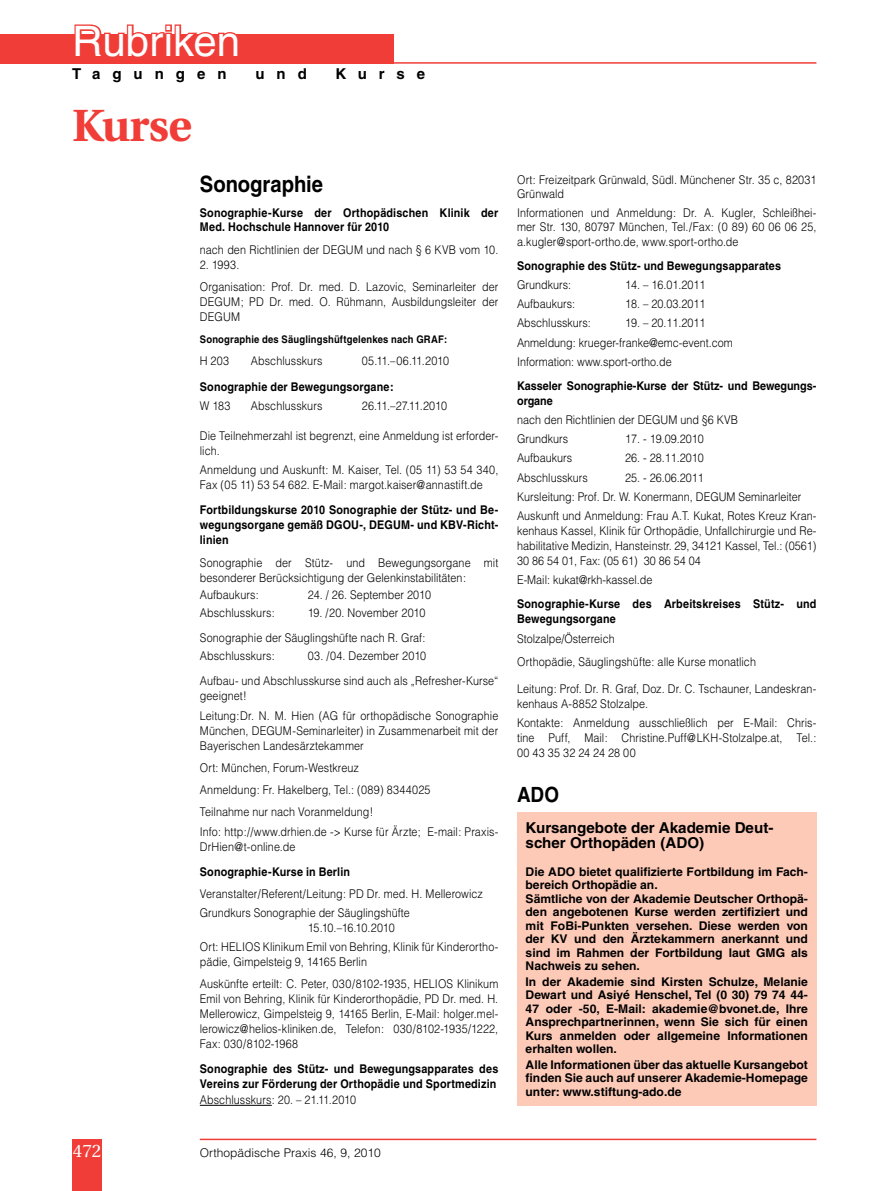
<style>
.page{position:relative;width:893px;height:1191px;background:#fff}
.page>*{position:absolute;margin:0;border:0;box-sizing:border-box;transform-origin:0 0}
.t1{font:700 45px "Utopia";letter-spacing:-.01em;color:#f13d37}
.t2{font:42px "Helvetica";color:#fff}
.t3{font:700 22.5px "Helvetica";color:#000;scale:.9 1}
.t4{font:700 21px "Helvetica";color:#000;scale:.9 1}
.t5{font:18px "Utopia";color:#fff}
.t6{font:700 15px/14.4px "Helvetica";color:#000}
.t7{font:700 15px "Helvetica";letter-spacing:.8em;color:#000}
.t8{font:300 12px/15px "Helvetica";letter-spacing:.005em;color:#000;scale:.9 1}
.t9{font:700 12px/13.5px "Helvetica";color:#000;text-align:justify}
.t10{font:700 12px/15px "Helvetica";color:#000;scale:.9 1}
.t11{font:300 12px "Helvetica";letter-spacing:-.015em;color:#000;scale:.9 1}
.t12{font:300 12px "Helvetica";letter-spacing:.005em;color:#000}
.t13{font:700 10.5px "Helvetica";letter-spacing:.02em;color:#000;scale:.9 1}
</style>
<div class="page">
<hr style="left:200px;top:1138px;width:616px;height:2px;background:#f13d37">
<div style="left:72px;top:1138px;width:30px;height:53px;background:#f13d37"></div>
<div style="left:0;top:34px;width:393px;height:30px;background:#f13d37"></div>
<hr style="left:9px;top:62px;width:807px;height:2px;background:#f13d37">
<svg style="left:74px;top:24px;width:92px;height:10px"></svg>
<div style="left:165px;top:24px;width:7px;height:8px;border:3px solid #f13d37"></div>
<svg style="left:174px;top:24px;width:62px;height:10px"></svg>
<div style="left:517px;top:812px;width:299px;height:293px;background:#fecab8"></div>
<hr style="left:200px;top:1105px;width:72px;height:1px;background:#000">
<h2 class="t2" style="left:72px;top:17px;width:169px">Rubriken</h2>
<p class="t7" style="left:72px;top:64px;width:156px">Tagungen</p>
<p class="t6" style="left:255px;top:66px;width:53px">und</p>
<p class="t6" style="left:335px;top:66px;width:91px">Kurse</p>
<h1 class="t1" style="left:72px;top:100px;width:121px">Kurse</h1>
<h3 class="t3" style="left:200px;top:170px;width:139px">Sonographie</h3>
<p class="t10" style="left:200px;top:205px;width:333px;line-height:14.4px">Sonographie-Kurse der Orthopädischen Klinik der<br>Med. Hochschule Hannover für 2010</p>
<p class="t8" style="left:200px;top:242px;width:333px">nach den Richtlinien der DEGUM und nach § 6 KVB vom 10.</p>
<p class="t8" style="left:200px;top:253px;width:333px;line-height:22.2px">2. 1993.<br>Organisation: Prof. Dr. med. D. Lazovic, Seminarleiter der</p>
<p class="t8" style="left:200px;top:294px;width:333px">DEGUM; PD Dr. med. O. Rühmann, Ausbildungsleiter der<br>DEGUM</p>
<p class="t13" style="left:200px;top:333px;width:276px">Sonographie des Säuglingshüftgelenkes nach GRAF:</p>
<p class="t8" style="left:200px;top:353px;width:34px">H 203</p>
<p class="t8" style="left:251px;top:353px;width:81px">Abschlusskurs</p>
<p class="t11" style="left:362px;top:354px;width:98px">05.11.–06.11.2010</p>
<p class="t10" style="left:200px;top:379px;width:217px">Sonographie der Bewegungsorgane:</p>
<p class="t8" style="left:200px;top:398px;width:36px">W 183</p>
<p class="t8" style="left:251px;top:398px;width:81px">Abschlusskurs</p>
<p class="t11" style="left:362px;top:398px;width:96px">26.11.–27.11.2010</p>
<p class="t8" style="left:200px;top:428px;width:333px">Die Teilnehmerzahl ist begrenzt, eine Anmeldung ist erforder&shy;lich.</p>
<p class="t8" style="left:200px;top:462px;width:333px">Anmeldung und Auskunft: M. Kaiser, Tel. (05 11) 53 54 340,<br>Fax (05 11) 53 54 682. E-Mail: margot.kaiser@annastift.de</p>
<p class="t10" style="left:200px;top:502px;width:333px;text-align:justify">Fortbildungskurse 2010 Sonographie der Stütz- und Be&shy;wegungsorgane gemäß DGOU-, DEGUM- und KBV-Richt&shy;linien</p>
<p class="t8" style="left:200px;top:554px;width:333px">Sonographie der Stütz- und Bewegungsorgane mit besonderer Berücksichtigung der Gelenkinstabilitäten:</p>
<p class="t8" style="left:200px;top:587px;width:67px">Aufbaukurs:</p>
<p class="t8" style="left:308px;top:587px;width:138px">24. / 26. September 2010</p>
<p class="t8" style="left:200px;top:605px;width:85px">Abschlusskurs:</p>
<p class="t8" style="left:200px;top:600px;width:252px;line-height:25.2px;text-align:right">19. /20. November 2010<br>Sonographie der Säuglingshüfte nach R. Graf:</p>
<p class="t8" style="left:200px;top:648px;width:85px">Abschlusskurs:</p>
<p class="t8" style="left:200px;top:643px;width:333px;line-height:25.2px;text-indent:108px">03. /04. Dezember 2010<br>Aufbau- und Abschlusskurse sind auch als „Refresher-Kurse“</p>
<p class="t8" style="left:200px;top:686px;width:333px;line-height:19.2px">geeignet!<br>Leitung:Dr. N. M. Hien (AG für orthopädische Sonographie</p>
<p class="t8" style="left:200px;top:723px;width:333px">München, DEGUM-Seminarleiter) in Zusammenarbeit mit der<br>Bayerischen Landesärztekammer</p>
<p class="t8" style="left:200px;top:756px;width:258px;line-height:22.2px">Ort: München, Forum-Westkreuz<br>Anmeldung: Fr. Hakelberg, Tel.: (089) 8344025<br>Teilnahme nur nach Voranmeldung!</p>
<p class="t8" style="left:200px;top:824px;width:333px">Info: http://www.drhien.de -&gt; Kurse für Ärzte; E-mail: Praxis-<br>DrHien@t-online.de</p>
<p class="t10" style="left:200px;top:864px;width:168px">Sonographie-Kurse in Berlin</p>
<p class="t8" style="left:200px;top:884px;width:316px;line-height:19.2px">Veranstalter/Referent/Leitung: PD Dr. med. H. Mellerowicz<br>Grundkurs Sonographie der Säuglingshüfte</p>
<p class="t8" style="left:200px;top:918px;width:333px;line-height:18.6px;text-align:center">15.10.–16.10.2010<br>Ort: HELIOS Klinikum Emil von Behring, Klinik für Kinderortho-</p>
<p class="t8" style="left:200px;top:950px;width:333px;line-height:22.2px">pädie, Gimpelsteig 9, 14165 Berlin<br>Auskünfte erteilt: C. Peter, 030/8102-1935, HELIOS Klinikum</p>
<p class="t8" style="left:200px;top:991px;width:333px;text-align:justify">Emil von Behring, Klinik für Kinderorthopädie, PD Dr. med. H.<br>Mellerowicz, Gimpelsteig 9, 14165 Berlin, E-Mail: holger.mel&shy;lerowicz@helios-kliniken.de, Telefon: 030/8102-1935/1222, Fax: 030/8102-1968</p>
<p class="t10" style="left:200px;top:1061px;width:333px;line-height:14.4px">Sonographie des Stütz- und Bewegungsapparates des<br>Vereins zur Förderung der Orthopädie und Sportmedizin</p>
<p class="t8" style="left:200px;top:1092px;width:175px">Abschlusskurs: 20. – 21.11.2010</p>
<h3 class="t5" style="left:73px;top:1141px;width:30px">472</h3>
<p class="t12" style="left:200px;top:1145px;width:182px">Orthopädische Praxis 46, 9, 2010</p>
<p class="t8" style="left:517px;top:172px;width:334px;line-height:14.4px">Ort: Freizeitpark Grünwald, Südl. Münchener Str. 35 c, 82031<br>Grünwald</p>
<p class="t8" style="left:517px;top:205px;width:334px;line-height:14.4px;text-align:justify">Informationen und Anmeldung: Dr. A. Kugler, Schleißhei&shy;mer Str. 130, 80797 München, Tel./Fax: (0 89) 60 06 06 25, a.kugler@sport-ortho.de, www.sport-ortho.de</p>
<p class="t10" style="left:517px;top:258px;width:295px">Sonographie des Stütz- und Bewegungsapparates</p>
<p class="t8" style="left:517px;top:277px;width:62px">Grundkurs:</p>
<p class="t8" style="left:625px;top:277px;width:91px">14. – 16.01.2011</p>
<p class="t8" style="left:517px;top:296px;width:66px">Aufbaukurs:</p>
<p class="t8" style="left:625px;top:296px;width:91px">18. – 20.03.2011</p>
<p class="t8" style="left:517px;top:315px;width:84px">Abschlusskurs:</p>
<p class="t8" style="left:517px;top:313px;width:241px;line-height:19.2px;text-indent:108px">19. – 20.11.2011<br>Anmeldung: krueger-franke@emc-event.com<br>Information: www.sport-ortho.de</p>
<p class="t10" style="left:517px;top:378px;width:334px">Kasseler Sonographie-Kurse der Stütz- und Bewegungs&shy;organe</p>
<p class="t8" style="left:517px;top:410px;width:247px;line-height:19.2px">nach den Richtlinien der DEGUM und §6 KVB<br>Grundkurs</p>
<p class="t8" style="left:625px;top:431px;width:89px">17. - 19.09.2010</p>
<p class="t8" style="left:517px;top:450px;width:63px">Aufbaukurs</p>
<p class="t8" style="left:625px;top:450px;width:89px">26. - 28.11.2010</p>
<p class="t8" style="left:517px;top:470px;width:80px">Abschlusskurs</p>
<p class="t8" style="left:517px;top:468px;width:334px;line-height:19.2px;text-indent:108px">25. - 26.06.2011<br>Kursleitung: Prof. Dr. W. Konermann, DEGUM Seminarleiter<br>Auskunft und Anmeldung: Frau A.T. Kukat, Rotes Kreuz Kran-</p>
<p class="t8" style="left:517px;top:523px;width:334px;text-align:justify">kenhaus Kassel, Klinik für Orthopädie, Unfallchirurgie und Re&shy;habilitative Medizin, Hansteinstr. 29, 34121 Kassel, Tel.: (0561)<br>30 86 54 01, Fax: (05 61) 30 86 54 04</p>
<p class="t8" style="left:517px;top:572px;width:152px">E-Mail: kukat@rkh-kassel.de</p>
<p class="t10" style="left:517px;top:596px;width:334px">Sonographie-Kurse des Arbeitskreises Stütz- und<br>Bewegungsorgane</p>
<p class="t8" style="left:517px;top:626px;width:267px;line-height:23.7px">Stolzalpe/Österreich<br>Orthopädie, Säuglingshüfte: alle Kurse monatlich</p>
<p class="t8" style="left:517px;top:681px;width:334px">Leitung: Prof. Dr. R. Graf, Doz. Dr. C. Tschauner, Landeskran&shy;kenhaus A-8852 Stolzalpe.</p>
<p class="t8" style="left:517px;top:715px;width:334px;text-align:justify">Kontakte: Anmeldung ausschließlich per E-Mail: Chris&shy;tine Puff, Mail: Christine.Puff@LKH-Stolzalpe.at, Tel.:<br>00 43 35 32 24 24 28 00</p>
<h3 class="t4" style="left:517px;top:782px;width:48px">ADO</h3>
<p class="t6" style="left:526px;top:820px;width:249px">Kursangebote der Akademie Deut&shy;scher Orthopäden (ADO)</p>
<p class="t9" style="left:526px;top:864px;width:284px;text-align:left">Die ADO bietet qualifizierte Fortbildung im Fach&shy;bereich Orthopädie an.<br>Sämtliche von der Akademie Deutscher Orthopä&shy;den angebotenen Kurse werden zertifiziert und mit FoBi-Punkten versehen. Diese werden von der KV und den Ärztekammern anerkannt und sind im Rahmen der Fortbildung laut GMG als Nachweis zu sehen.</p>
<p class="t9" style="left:526px;top:974px;width:284px">In der Akademie sind Kirsten Schulze, Melanie Dewart und Asiyé Henschel, Tel (0 30) 79 74 44- 47 oder -50, E-Mail: akademie@bvonet.de, Ihre Ansprechpartnerinnen, wenn Sie sich für einen Kurs anmelden oder allgemeine Informationen erhalten wollen.</p>
<p class="t9" style="left:526px;top:1057px;width:284px">Alle Informationen über das aktuelle Kursangebot finden Sie auch auf unserer Akademie-Homepage unter: www.stiftung-ado.de</p>
</div>
